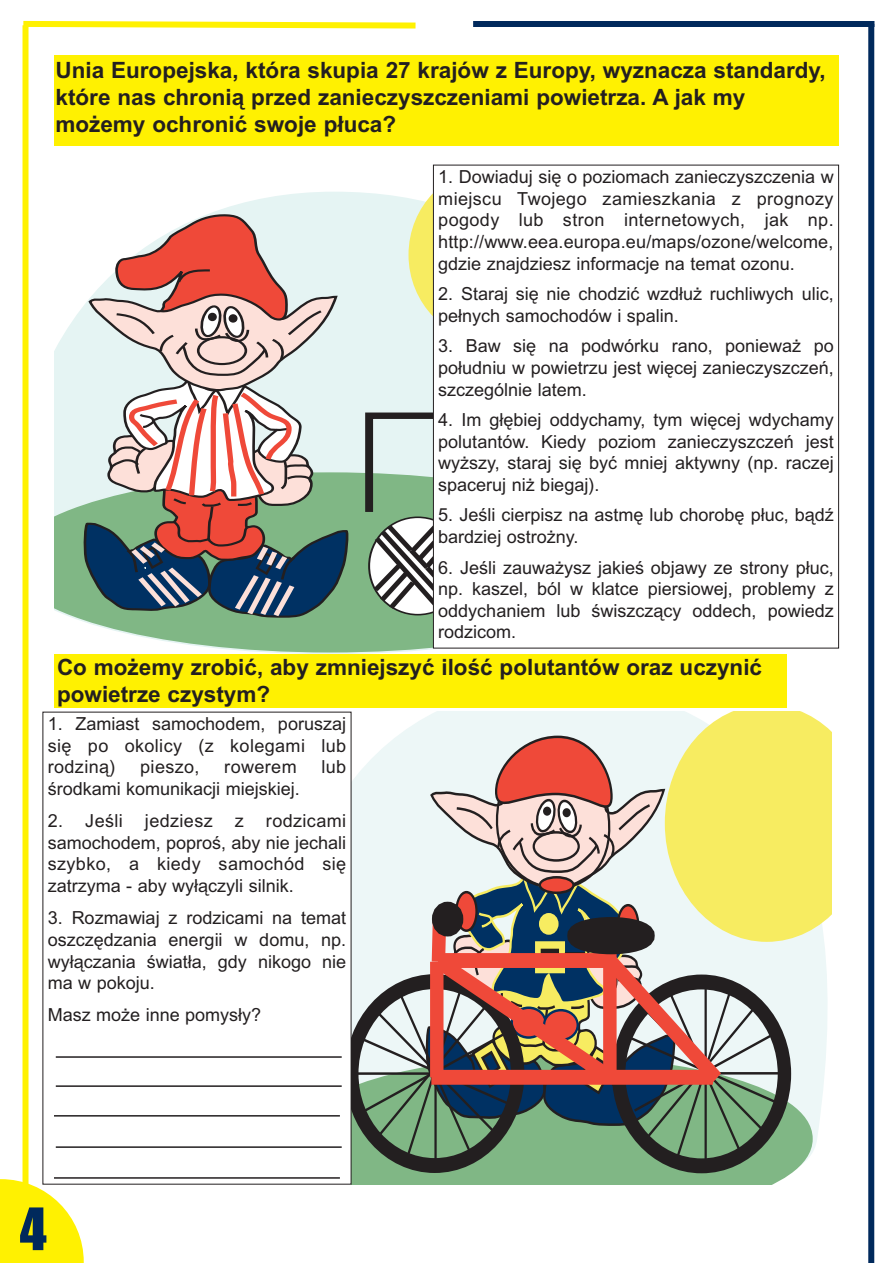
<style>
.page{position:relative;width:893px;height:1263px;background:#fff}
.page>*{position:absolute;margin:0;border:0;box-sizing:border-box;transform-origin:0 0}
.t1{font:54px "Impact";color:#00295c}
.t2{font:22.5px/27px "Arial CE Boldtbw";color:#231f20}
.t3{font:18px/21.6px "Arial CE Regulartbw";color:#231f20;text-align:justify}
.t4{font:18px "Arial CE Regulartbw";letter-spacing:.02em;color:#231f20}
</style>
<div class="page">
<svg style="left:351px;top:1110px;width:450px;height:74px"></svg>
<div style="left:345px;top:974px;width:180px;height:198px;border:14px solid #231f20;border-radius:50%"></div>
<svg style="left:356px;top:712px;width:475px;height:453px"></svg>
<div style="left:439px;top:909px;width:18px;height:20px;background:#231f20;border-radius:50%"></div>
<div style="left:432px;top:902px;width:32px;height:34px;border:14px solid #231f20;border-radius:50%"></div>
<div style="left:574px;top:924px;width:74px;height:23px;background:#231f20;border-radius:50%"></div>
<div style="left:567px;top:917px;width:88px;height:37px;border:14px solid #231f20;border-radius:50%"></div>
<svg style="left:54px;top:192px;width:379px;height:279px"></svg>
<svg style="left:54px;top:471px;width:599px;height:183px"></svg>
<svg style="left:409px;top:168px;width:24px;height:175px"></svg>
<svg style="left:83px;top:215px;width:266px;height:406px"></svg>
<svg style="left:361px;top:409px;width:72px;height:206px"></svg>
<div style="left:23px;top:25px;width:6px;height:1238px;background:#fff101"></div>
<div style="left:54px;top:654px;width:732px;height:53px;background:#fff101"></div>
<div style="left:54px;top:55px;width:785px;height:91px;background:#fff101"></div>
<svg style="left:0;top:1179px;width:84px;height:84px"></svg>
<svg style="left:22px;top:20px;width:394px;height:12px"></svg>
<div style="left:473px;top:21px;width:401px;height:6px;background:#00295c"></div>
<div style="left:868px;top:24px;width:6px;height:1239px;background:#00295c"></div>
<div style="left:43px;top:712px;width:308px;height:472px;background:#fff"></div>
<div style="left:433px;top:165px;width:406px;height:483px;background:#fff"></div>
<hr style="left:56px;top:1056px;width:286px;height:2px;background:#231f20">
<hr style="left:56px;top:1085px;width:286px;height:2px;background:#231f20">
<hr style="left:54px;top:1115px;width:286px;height:1px;background:#231f20">
<hr style="left:56px;top:1146px;width:286px;height:2px;background:#231f20">
<hr style="left:54px;top:1177px;width:286px;height:2px;background:#231f20">
<p class="t2" style="left:56px;top:59px;width:772px">Unia Europejska, która skupia 27 krajów z Europy, wyznacza standardy, które nas chronià przed zanieczyszczeniami powietrza. A jak my mo˝emy ochroniç swoje p∏uca?</p>
<p class="t3" style="left:438px;top:168px;width:397px">1. Dowiaduj si´ o poziomach zanieczyszczenia w miejscu Twojego zamieszkania z prognozy pogody lub stron internetowych, jak np. http://www.eea.europa.eu/maps/ozone/welcome, gdzie znajdziesz informacje na temat ozonu.</p>
<p class="t3" style="left:438px;top:285px;width:397px">2. Staraj si´ nie chodziç wzd∏u˝ ruchliwych ulic, pe∏nych samochodów i spalin.</p>
<p class="t3" style="left:438px;top:337px;width:397px">3. Baw si´ na podwórku rano, poniewa˝ po po∏udniu w powietrzu jest wi´cej zanieczyszczeƒ, szczególnie latem.</p>
<p class="t3" style="left:438px;top:411px;width:397px">4. Im g∏´biej oddychamy, tym wi´cej wdychamy polutantów. Kiedy poziom zanieczyszczeƒ jest wy˝szy, staraj si´ byç mniej aktywny (np. raczej spaceruj ni˝ biegaj).</p>
<p class="t3" style="left:438px;top:506px;width:397px">5. JeÊli cierpisz na astm´ lub chorob´ p∏uc, bàdê bardziej ostro˝ny.</p>
<p class="t3" style="left:438px;top:558px;width:397px">6. JeÊli zauwa˝ysz jakieÊ objawy ze strony p∏uc, np. kaszel, ból w klatce piersiowej, problemy z oddychaniem lub Êwiszczàcy oddech, powiedz rodzicom.</p>
<p class="t2" style="left:57px;top:655px;width:707px">Co mo˝emy zrobiç, aby zmniejszyç iloÊç polutantów oraz uczyniç powietrze czystym?</p>
<p class="t3" style="left:48px;top:715px;width:300px">1. Zamiast samochodem, poruszaj si´ po okolicy (z kolegami lub rodzinà)</p>
<p class="t3" style="left:140px;top:758px;width:61px">pieszo,</p>
<p class="t4" style="left:224px;top:760px;width:74px">rowerem</p>
<p class="t3" style="left:321px;top:758px;width:26px">lub</p>
<p class="t3" style="left:48px;top:779px;width:253px">Êrodkami komunikacji miejskiej.</p>
<p class="t3" style="left:48px;top:812px;width:300px">2. JeÊli jedziesz z rodzicami samochodem, poproÊ, aby nie jechali szybko, a kiedy samochód si´ zatrzyma - aby wy∏àczyli silnik.</p>
<p class="t3" style="left:48px;top:909px;width:300px">3. Rozmawiaj z rodzicami na temat oszcz´dzania energii w domu, np. wy∏àczania Êwiat∏a, gdy nikogo nie ma w pokoju.</p>
<p class="t3" style="left:48px;top:1006px;width:215px">Masz mo˝e inne pomys∏y?</p>
<h1 class="t1" style="left:20px;top:1200px;width:28px">4</h1>
</div>
